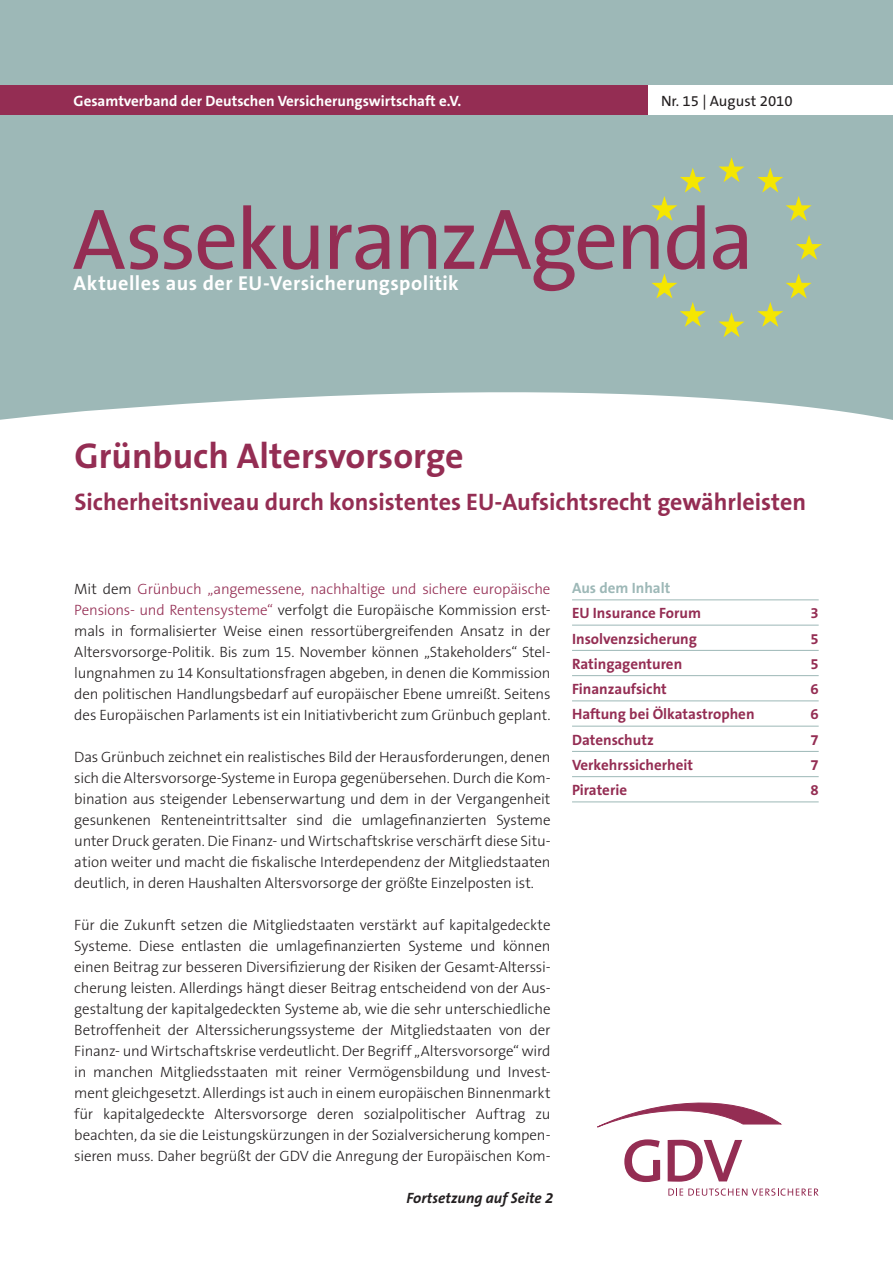
<style>
.page{position:relative;width:893px;height:1263px;background:#fff}
.page>*{position:absolute;margin:0;border:0;box-sizing:border-box;transform-origin:0 0}
.t1{font:87px "The Sans B5 Plain";letter-spacing:-.03em;color:#942d53}
.t2{font:700 36px "The Sans B7";color:#942d53}
.t3{font:700 24px "The Sans B7";color:#942d53}
.t4{font:700 20.25px "The Sans B7";letter-spacing:.025em;color:#fff}
.t5{font:300 15px/21px "The Sans B3";letter-spacing:-.015em;color:#231f20;text-align:justify}
.t6{font:700 15px "The Sans B7";color:#942d53}
.t7{font:700 15px "The Sans B7";color:#fff}
.t8{font:italic 700 15px "The Sans B7";letter-spacing:.005em;color:#231f20}
.t9{font:15px "The Sans B5 Plain";color:#231f20}
.t10{font:700 15px "The Sans B7";color:#9db8b7}
.s1{color:#942d53}
</style>
<div class="page">
<div style="left:0;top:0;width:893px;height:420px;background:#9db8b7"></div>
<div style="left:0;top:85px;width:648px;height:30px;background:#942d53"></div>
<div style="left:648px;top:85px;width:245px;height:30px;background:#fff"></div>
<svg style="left:668px;top:1188px;width:150px;height:8px"></svg>
<svg style="left:597px;top:1103px;width:184px;height:25px"></svg>
<svg style="left:624px;top:1139px;width:36px;height:43px"></svg>
<svg style="left:668px;top:1140px;width:74px;height:42px"></svg>
<svg style="left:718px;top:157px;width:26px;height:25px"></svg>
<svg style="left:718px;top:312px;width:26px;height:25px"></svg>
<svg style="left:757px;top:168px;width:55px;height:53px;background:#a9be9c"></svg>
<svg style="left:651px;top:168px;width:55px;height:53px;background:#a9be9c"></svg>
<svg style="left:796px;top:235px;width:26px;height:25px"></svg>
<svg style="left:757px;top:273px;width:55px;height:54px;background:#a9be9c"></svg>
<svg style="left:651px;top:273px;width:55px;height:54px;background:#a9be9c"></svg>
<hr style="left:572px;top:599px;width:247px;height:1px;background:#9db8b7">
<hr style="left:572px;top:625px;width:247px;height:1px;background:#9db8b7">
<hr style="left:572px;top:650px;width:247px;height:1px;background:#9db8b7">
<hr style="left:572px;top:675px;width:247px;height:1px;background:#9db8b7">
<hr style="left:572px;top:700px;width:247px;height:1px;background:#9db8b7">
<hr style="left:572px;top:726px;width:247px;height:1px;background:#9db8b7">
<hr style="left:572px;top:751px;width:247px;height:1px;background:#9db8b7">
<hr style="left:572px;top:776px;width:247px;height:1px;background:#9db8b7">
<hr style="left:572px;top:801px;width:247px;height:1px;background:#9db8b7">
<p class="t7" style="left:74px;top:93px;width:389px">Gesamtverband der Deutschen Versicherungswirtschaft e.V.</p>
<p class="t9" style="left:661px;top:93px;width:133px">Nr. 15 | August 2010</p>
<h1 class="t1" style="left:72px;top:194px;width:683px">AssekuranzAgenda</h1>
<h3 class="t4" style="left:74px;top:272px;width:387px">Aktuelles aus der EU-Versicherungspolitik</h3>
<h2 class="t2" style="left:74px;top:437px;width:391px">Grünbuch Altersvorsorge</h2>
<h3 class="t3" style="left:74px;top:489px;width:733px">Sicherheitsniveau durch konsistentes EU-Aufsichtsrecht gewährleisten</h3>
<p class="t5" style="left:74px;top:579px;width:478px">Mit dem <span class="s1">Grünbuch „angemessene, nachhaltige und sichere europäische Pensions- und Rentensysteme“</span> verfolgt die Europäische Kommission erst&shy;mals in formalisierter Weise einen ressortübergreifenden Ansatz in der Altersvorsorge-Politik. Bis zum 15. November können „Stakeholders“ Stel&shy;lungnahmen zu 14 Konsultationsfragen abgeben, in denen die Kommission den politischen Handlungsbedarf auf europäischer Ebene umreißt. Seitens des Europäischen Parlaments ist ein Initiativbericht zum Grünbuch geplant.</p>
<p class="t5" style="left:74px;top:747px;width:478px">Das Grünbuch zeichnet ein realistisches Bild der Herausforderungen, denen sich die Altersvorsorge-Systeme in Europa gegenübersehen. Durch die Kom&shy;bination aus steigender Lebenserwartung und dem in der Vergangenheit gesunkenen Renteneintrittsalter sind die umlagefinanzierten Systeme unter Druck geraten. Die Finanz- und Wirtschaftskrise verschärft diese Situ&shy;ation weiter und macht die fiskalische Interdependenz der Mitgliedstaaten deutlich, in deren Haushalten Altersvorsorge der größte Einzelposten ist.</p>
<p class="t5" style="left:74px;top:915px;width:478px">Für die Zukunft setzen die Mitgliedstaaten verstärkt auf kapitalgedeckte Systeme. Diese entlasten die umlagefinanzierten Systeme und können einen Beitrag zur besseren Diversifizierung der Risiken der Gesamt-Alterssi&shy;cherung leisten. Allerdings hängt dieser Beitrag entscheidend von der Aus&shy;gestaltung der kapitalgedeckten Systeme ab, wie die sehr unterschiedliche Betroffenheit der Alterssicherungssysteme der Mitgliedstaaten von der Finanz- und Wirtschaftskrise verdeutlicht. Der Begriff „Altersvorsorge“ wird in manchen Mitgliedsstaaten mit reiner Vermögensbildung und Invest&shy;ment gleichgesetzt. Allerdings ist auch in einem europäischen Binnenmarkt für kapitalgedeckte Altersvorsorge deren sozialpolitischer Auftrag zu beachten, da sie die Leistungskürzungen in der Sozialversicherung kompen&shy;sieren muss. Daher begrüßt der GDV die Anregung der Europäischen Kom-</p>
<p class="t8" style="left:406px;top:1190px;width:149px">Fortsetzung auf Seite 2</p>
<p class="t10" style="left:572px;top:580px;width:100px">Aus dem Inhalt</p>
<p class="t6" style="left:572px;top:605px;width:130px">EU Insurance Forum</p>
<p class="t6" style="left:810px;top:605px;width:10px">3</p>
<p class="t6" style="left:572px;top:631px;width:127px">Insolvenzsicherung</p>
<p class="t6" style="left:810px;top:631px;width:10px">5</p>
<p class="t6" style="left:572px;top:656px;width:112px">Ratingagenturen</p>
<p class="t6" style="left:810px;top:656px;width:10px">5</p>
<p class="t6" style="left:572px;top:681px;width:96px">Finanzaufsicht</p>
<p class="t6" style="left:810px;top:681px;width:10px">6</p>
<p class="t6" style="left:572px;top:706px;width:184px">Haftung bei Ölkatastrophen</p>
<p class="t6" style="left:810px;top:706px;width:10px">6</p>
<p class="t6" style="left:572px;top:732px;width:83px">Datenschutz</p>
<p class="t6" style="left:810px;top:732px;width:10px">7</p>
<p class="t6" style="left:572px;top:757px;width:123px">Verkehrssicherheit</p>
<p class="t6" style="left:810px;top:757px;width:10px">7</p>
<p class="t6" style="left:572px;top:782px;width:56px">Piraterie</p>
<p class="t6" style="left:810px;top:782px;width:10px">8</p>
</div>
